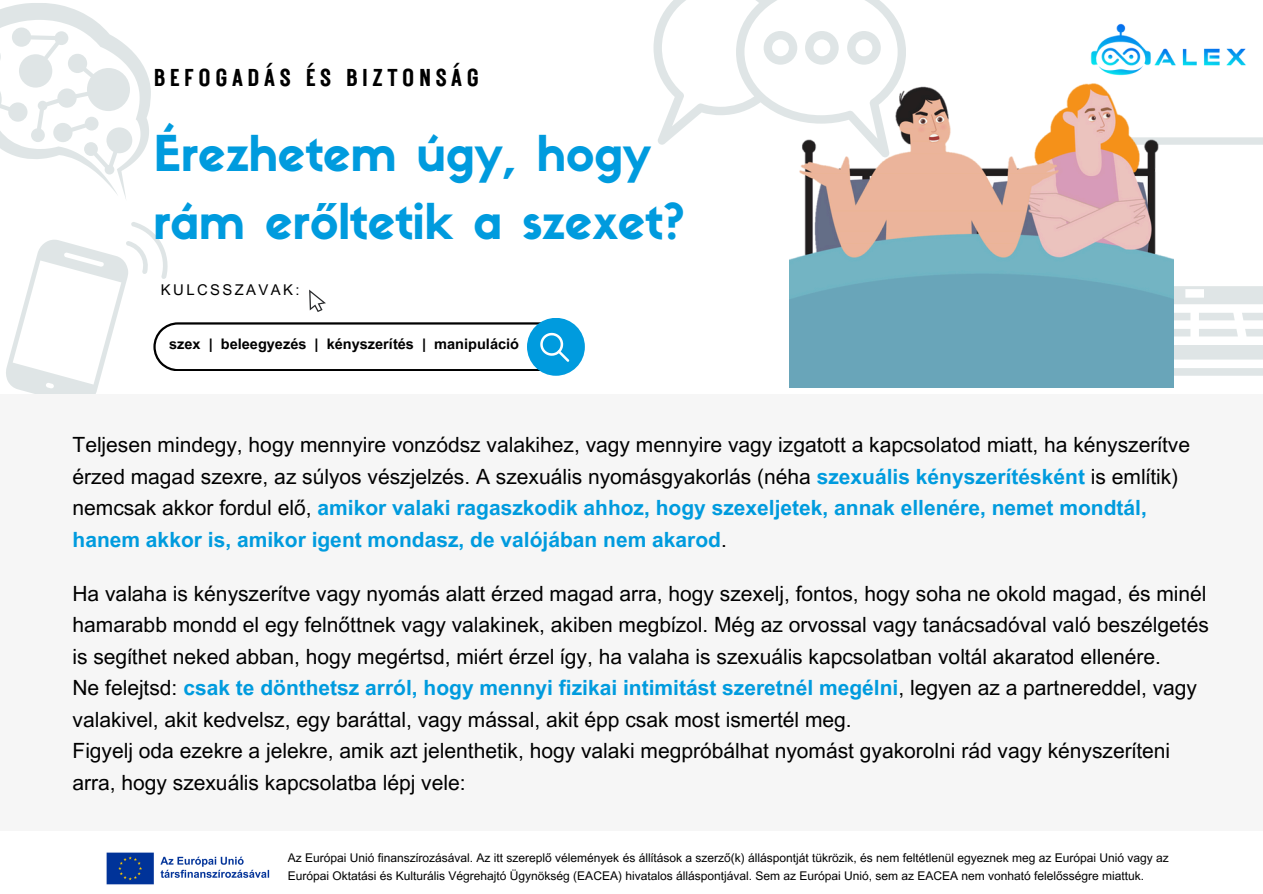
<style>
.page{position:relative;width:1263px;height:894px;background:#fff}
.page>*{position:absolute;margin:0;border:0;box-sizing:border-box;transform-origin:0 0}
.t1{font:48.45px/67.5px "Sifonn Basic";color:#009bde}
.t2{font:24.45px "Rustic Printed";letter-spacing:.16em;color:#000}
.t3{font:21px/31.5px "Arial MT Pro";color:#000}
.t4{font:14.85px "Arial MT Pro";letter-spacing:.16em;color:#000}
.t5{font:700 14.55px "Arial MT Pro";color:#000}
.t6{font:12px/18px "Arial MT Pro";color:#000}
.s1{font-weight:700;color:#009bde}
</style>
<div class="page">
<svg style="left:1173px;top:368px;width:90px;height:7px"></svg>
<svg style="left:1173px;top:313px;width:90px;height:46px"></svg>
<svg style="left:1173px;top:258px;width:90px;height:46px"></svg>
<svg style="left:0;top:3px;width:151px;height:196px"></svg>
<div style="left:0;top:394px;width:1263px;height:436px;background:#f6f6f6"></div>
<svg style="left:653px;top:0;width:231px;height:145px"></svg>
<img style="left:1173px;top:48px;width:90px;height:97px">
<div style="left:527px;top:318px;width:58px;height:57px;background:#009bde;border-radius:50%"></div>
<svg style="left:6px;top:222px;width:572px;height:172px"></svg>
<img style="left:789px;top:4px;width:384px;height:384px">
<img style="left:106px;top:852px;width:164px;height:33px">
<h2 class="t2" style="left:153px;top:61px;width:327px">BEFOGADÁS ÉS BIZTONSÁG</h2>
<p class="t1" style="left:153px;top:125px;width:533px">Érezhetem úgy, hogy rám erőltetik a szexet?</p>
<h1 class="t4" style="left:161px;top:284px;width:140px">KULCSSZAVAK:</h1>
<p class="t5" style="left:169px;top:338px;width:352px">szex | beleegyezés | kényszerítés | manipuláció</p>
<p class="t3" style="left:73px;top:431px;width:1119px">Teljesen mindegy, hogy mennyire vonzódsz valakihez, vagy mennyire vagy izgatott a kapcsolatod miatt, ha kényszerítve érzed magad szexre, az súlyos vészjelzés. A szexuális nyomásgyakorlás (néha <span class="s1">szexuális kényszerítésként</span> is említik) nemcsak akkor fordul elő, <span class="s1">amikor valaki ragaszkodik ahhoz, hogy szexeljetek, annak ellenére, nemet mondtál, hanem akkor is, amikor igent mondasz, de valójában nem akarod</span>.</p>
<p class="t3" style="left:73px;top:580px;width:1138px">Ha valaha is kényszerítve vagy nyomás alatt érzed magad arra, hogy szexelj, fontos, hogy soha ne okold magad, és minél hamarabb mondd el egy felnőttnek vagy valakinek, akiben megbízol. Még az orvossal vagy tanácsadóval való beszélgetés is segíthet neked abban, hogy megértsd, miért érzel így, ha valaha is szexuális kapcsolatban voltál akaratod ellenére.<br>Ne felejtsd: <span class="s1">csak te dönthetsz arról, hogy mennyi fizikai intimitást szeretnél megélni</span>, legyen az a partnereddel, vagy valakivel, akit kedvelsz, egy baráttal, vagy mással, akit épp csak most ismertél meg.<br>Figyelj oda ezekre a jelekre, amik azt jelenthetik, hogy valaki megpróbálhat nyomást gyakorolni rád vagy kényszeríteni arra, hogy szexuális kapcsolatba lépj vele:</p>
<p class="t6" style="left:288px;top:850px;width:883px">Az Európai Unió finanszírozásával. Az itt szereplő vélemények és állítások a szerző(k) álláspontját tükrözik, és nem feltétlenül egyeznek meg az Európai Unió vagy az<br>Európai Oktatási és Kulturális Végrehajtó Ügynökség (EACEA) hivatalos álláspontjával. Sem az Európai Unió, sem az EACEA nem vonható felelősségre miattuk.</p>
</div>
